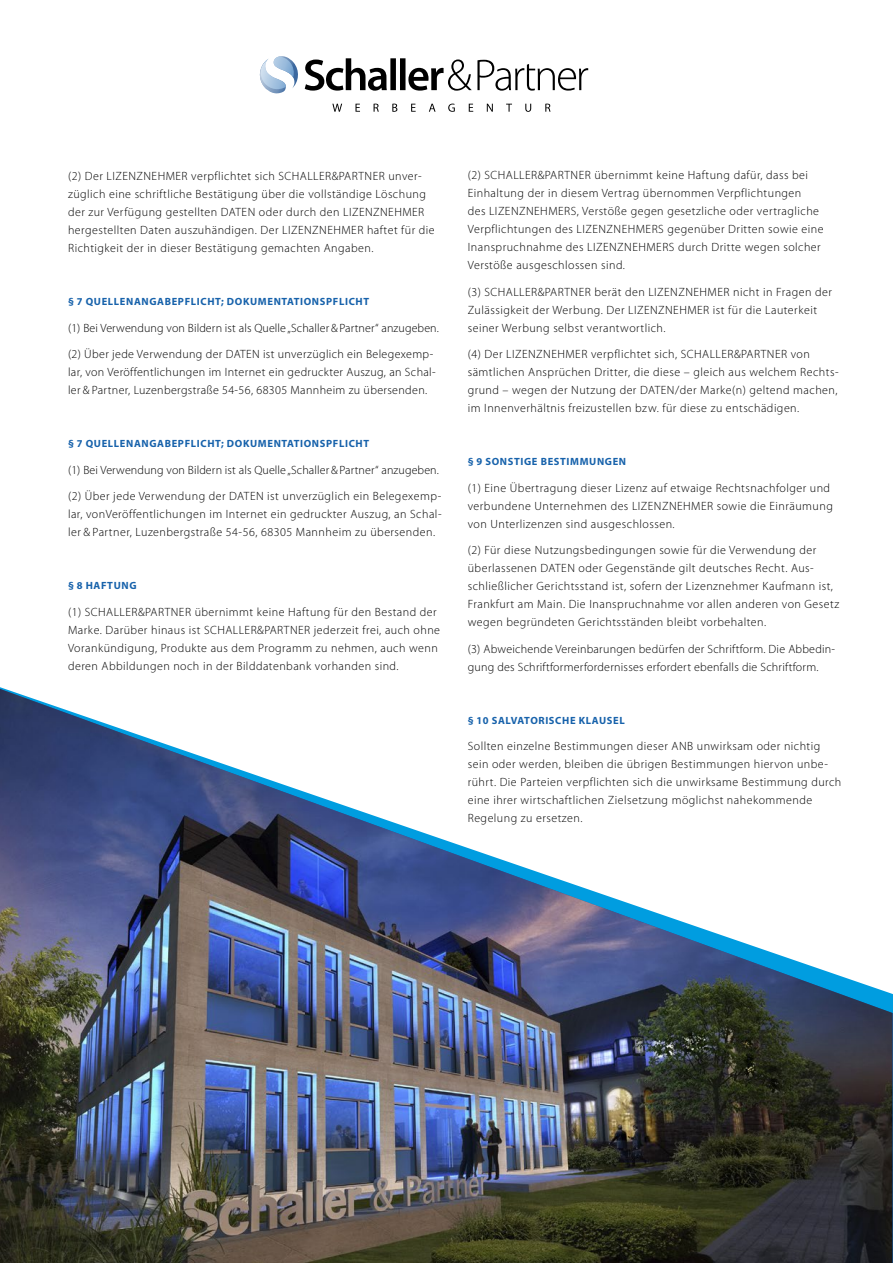
<style>
.page{position:relative;width:893px;height:1263px;background:#fff}
.page>*{position:absolute;margin:0;border:0;box-sizing:border-box;transform-origin:0 0}
.t1{font:300 12px/18px "Myriad Pro";letter-spacing:.04em;color:#000}
.t2{font:300 12px "Myriad Pro";letter-spacing:.01em;color:#000}
.t3{font:300 12px/18px "Myriad Pro";letter-spacing:.02em;color:#000}
.t4{font:700 10.5px "Myriad Pro";letter-spacing:.06em;color:#1762ab}
.t5{font:300 10.5px "Myriad Pro";letter-spacing:.03em;color:#000}
</style>
<div class="page">
<svg style="left:332px;top:104px;width:219px;height:8px"></svg>
<svg style="left:305px;top:58px;width:283px;height:33px"></svg>
<svg style="left:260px;top:56px;width:38px;height:38px"></svg>
<img style="left:0;top:689px;width:892px;height:574px">
<p class="t1" style="left:68px;top:167px;width:368px">(2) Der LIZENZNEHMER verpflichtet sich SCHALLER&amp;PARTNER unver&shy;züglich eine schriftliche Bestätigung über die vollständige Löschung der zur Verfügung gestellten DATEN oder durch den LIZENZNEHMER hergestellten Daten auszuhändigen. Der LIZENZNEHMER haftet für die Richtigkeit der in dieser Bestätigung gemachten Angaben.</p>
<p class="t5" style="left:106px;top:203px;width:310px">Schaller &amp; Partner GmbH · Luzenbergstraße 54 –56 · 68305 Mannheim</p>
<p class="t5" style="left:106px;top:246px;width:310px">Schaller &amp; Partner GmbH · Luzenbergstraße 54 –56 · 68305 Mannheim</p>
<p class="t4" style="left:68px;top:296px;width:303px">§ 7 QUELLENANGABEPFLICHT; DOKUMENTATIONSPFLICHT</p>
<p class="t2" style="left:68px;top:321px;width:372px">(1) Bei Verwendung von Bildern ist als Quelle „Schaller &amp; Partner“ anzugeben.</p>
<p class="t1" style="left:68px;top:345px;width:369px">(2) Über jede Verwendung der DATEN ist unverzüglich ein Belegexemp&shy;lar, von Veröffentlichungen im Internet ein gedruckter Auszug, an Schal&shy;ler &amp; Partner, Luzenbergstraße 54-56, 68305 Mannheim zu übersenden.</p>
<p class="t4" style="left:68px;top:438px;width:303px">§ 7 QUELLENANGABEPFLICHT; DOKUMENTATIONSPFLICHT</p>
<p class="t2" style="left:68px;top:463px;width:372px">(1) Bei Verwendung von Bildern ist als Quelle „Schaller &amp; Partner“ anzugeben.</p>
<p class="t1" style="left:68px;top:487px;width:375px;text-align:justify">(2) Über jede Verwendung der DATEN ist unverzüglich ein Belegexemp&shy;lar, vonVeröffentlichungen im Internet ein gedruckter Auszug, an Schal&shy;ler &amp; Partner, Luzenbergstraße 54-56, 68305 Mannheim zu übersenden.</p>
<p class="t4" style="left:68px;top:580px;width:70px">§ 8 HAFTUNG</p>
<p class="t1" style="left:68px;top:603px;width:374px">(1) SCHALLER&amp;PARTNER übernimmt keine Haftung für den Bestand der Marke. Darüber hinaus ist SCHALLER&amp;PARTNER jederzeit frei, auch ohne Vorankündigung, Produkte aus dem Programm zu nehmen, auch wenn deren Abbildungen noch in der Bilddatenbank vorhanden sind.</p>
<p class="t1" style="left:468px;top:166px;width:357px">(2) SCHALLER&amp;PARTNER übernimmt keine Haftung dafür, dass bei Einhaltung der in diesem Vertrag übernommen Verpflichtungen<br>des LIZENZNEHMERS, Verstöße gegen gesetzliche oder vertragliche Verpflichtungen des LIZENZNEHMERS gegenüber Dritten sowie eine Inanspruchnahme des LIZENZNEHMERS durch Dritte wegen solcher Verstöße ausgeschlossen sind.</p>
<p class="t1" style="left:468px;top:283px;width:366px">(3) SCHALLER&amp;PARTNER berät den LIZENZNEHMER nicht in Fragen der<br>Zulässigkeit der Werbung. Der LIZENZNEHMER ist für die Lauterkeit seiner Werbung selbst verantwortlich.</p>
<p class="t1" style="left:468px;top:345px;width:372px">(4) Der LIZENZNEHMER verpflichtet sich, SCHALLER&amp;PARTNER von sämtlichen Ansprüchen Dritter, die diese – gleich aus welchem Rechts&shy;grund – wegen der Nutzung der DATEN/der Marke(n) geltend machen, im Innenverhältnis freizustellen bzw. für diese zu entschädigen.</p>
<p class="t4" style="left:468px;top:456px;width:160px">§ 9 SONSTIGE BESTIMMUNGEN</p>
<p class="t1" style="left:468px;top:479px;width:367px">(1) Eine Übertragung dieser Lizenz auf etwaige Rechtsnachfolger und verbundene Unternehmen des LIZENZNEHMER sowie die Einräumung von Unterlizenzen sind ausgeschlossen.</p>
<p class="t1" style="left:468px;top:541px;width:373px">(2) Für diese Nutzungsbedingungen sowie für die Verwendung der überlassenen DATEN oder Gegenstände gilt deutsches Recht. Aus&shy;schließlicher Gerichtsstand ist, sofern der Lizenznehmer Kaufmann ist, Frankfurt am Main. Die Inanspruchnahme vor allen anderen von Gesetz wegen begründeten Gerichtsständen bleibt vorbehalten.</p>
<p class="t3" style="left:468px;top:640px;width:369px">(3) Abweichende Vereinbarungen bedürfen der Schriftform. Die Abbedin&shy;gung des Schriftformerfordernisses erfordert ebenfalls die Schriftform.</p>
<p class="t4" style="left:468px;top:714px;width:159px">§ 10 SALVATORISCHE KLAUSEL</p>
<p class="t1" style="left:468px;top:737px;width:375px">Sollten einzelne Bestimmungen dieser ANB unwirksam oder nichtig sein oder werden, bleiben die übrigen Bestimmungen hiervon unbe&shy;rührt. Die Parteien verpflichten sich die unwirksame Bestimmung durch eine ihrer wirtschaftlichen Zielsetzung möglichst nahekommende Regelung zu ersetzen.</p>
</div>
